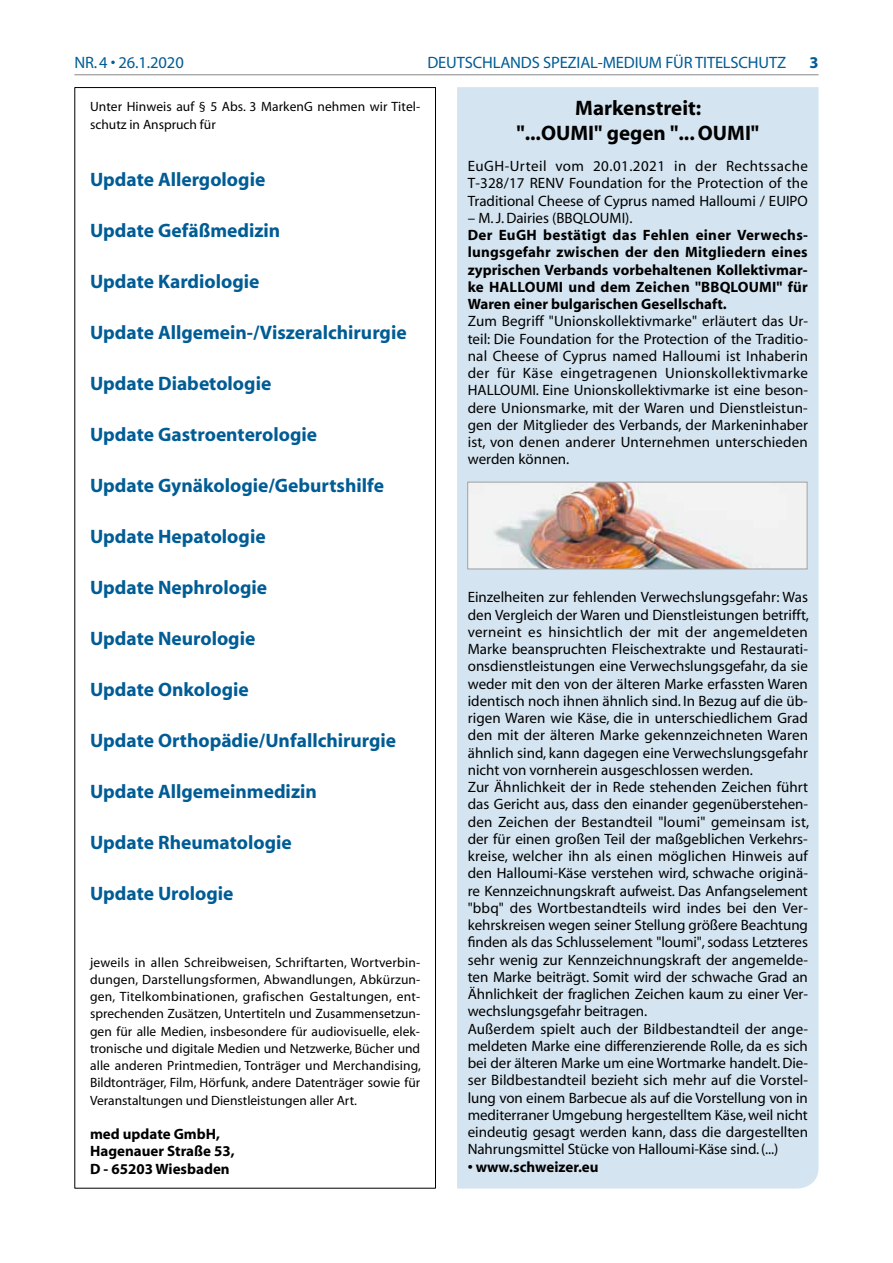
<style>
.page{position:relative;width:893px;height:1263px;background:#fff}
.page>*{position:absolute;margin:0;border:0;box-sizing:border-box;transform-origin:0 0}
.t1{font:700 21px/25.2px "Myriad";color:#000;text-align:center}
.t2{font:700 19.5px "Myriad";color:#005c95}
.t3{font:16.5px "Myriad";letter-spacing:-.01em;color:#005c95}
.t4{font:700 16.5px "Myriad";color:#005c95}
.t5{font:15px/17.2px "Myriad";color:#000;text-align:justify}
.t6{font:700 15px/17.2px "Myriad";color:#000;text-align:justify}
.t7{font:13.5px/17.2px "Myriad";letter-spacing:.005em;color:#000}
</style>
<div class="page">
<hr style="left:74px;top:74px;width:744px;height:1px;background:#87888a">
<div style="left:457px;top:87px;width:362px;height:1101px;background:#d4e4f0"></div>
<img style="left:469px;top:484px;width:336px;height:83px">
<div style="left:467px;top:482px;width:340px;height:87px;border:1px solid #9c9e9f"></div>
<p class="t3" style="left:74px;top:54px;width:111px">NR. 4 • 26.1.2020</p>
<p class="t3" style="left:427px;top:54px;width:360px">DEUTSCHLANDS SPEZIAL-MEDIUM FÜR TITELSCHUTZ</p>
<p class="t4" style="left:809px;top:54px;width:11px">3</p>
<p class="t7" style="left:90px;top:99px;width:332px">Unter Hinweis auf § 5 Abs. 3 MarkenG nehmen wir Titel&shy;schutz in Anspruch für</p>
<h2 class="t2" style="left:90px;top:169px;width:177px">Update Allergologie</h2>
<h2 class="t2" style="left:90px;top:220px;width:192px">Update Gefäßmedizin</h2>
<h2 class="t2" style="left:90px;top:271px;width:171px">Update Kardiologie</h2>
<h2 class="t2" style="left:90px;top:322px;width:318px">Update Allgemein-/Viszeralchirurgie</h2>
<h2 class="t2" style="left:90px;top:373px;width:183px">Update Diabetologie</h2>
<h2 class="t2" style="left:90px;top:424px;width:229px">Update Gastroenterologie</h2>
<h2 class="t2" style="left:90px;top:475px;width:295px">Update Gynäkologie/Geburtshilfe</h2>
<h2 class="t2" style="left:90px;top:526px;width:177px">Update Hepatologie</h2>
<h2 class="t2" style="left:90px;top:577px;width:179px">Update Nephrologie</h2>
<h2 class="t2" style="left:90px;top:628px;width:167px">Update Neurologie</h2>
<h2 class="t2" style="left:90px;top:679px;width:160px">Update Onkologie</h2>
<h2 class="t2" style="left:90px;top:730px;width:308px">Update Orthopädie/Unfallchirurgie</h2>
<h2 class="t2" style="left:90px;top:781px;width:228px">Update Allgemeinmedizin</h2>
<h2 class="t2" style="left:90px;top:832px;width:203px">Update Rheumatologie</h2>
<h2 class="t2" style="left:90px;top:883px;width:145px">Update Urologie</h2>
<p class="t7" style="left:90px;top:954px;width:332px">jeweils in allen Schreibweisen, Schriftarten, Wortverbin&shy;dungen, Darstellungsformen, Abwandlungen, Abkürzun&shy;gen, Titelkombinationen, grafischen Gestaltungen, ent&shy;sprechenden Zusätzen, Untertiteln und Zusammensetzun&shy;gen für alle Medien, insbesondere für audiovisuelle, elek&shy;tronische und digitale Medien und Netzwerke, Bücher und alle anderen Printmedien, Tonträger und Merchandising, Bildtonträger, Film, Hörfunk, andere Datenträger sowie für Veranstaltungen und Dienstleistungen aller Art.</p>
<p class="t6" style="left:90px;top:1126px;width:146px;text-align:left">med update GmbH,<br>Hagenauer Straße 53,<br>D - 65203 Wiesbaden</p>
<h1 class="t1" style="left:516px;top:96px;width:244px">Markenstreit:<br>"...OUMI" gegen "... OUMI"</h1>
<p class="t5" style="left:468px;top:158px;width:342px">EuGH-Urteil vom 20.01.2021 in der Rechtssache T-328/17 RENV Foundation for the Protection of the Traditional Cheese of Cyprus named Halloumi / EUIPO</p>
<p class="t5" style="left:468px;top:210px;width:166px">– M. J. Dairies (BBQLOUMI).</p>
<p class="t6" style="left:468px;top:227px;width:342px">Der EuGH bestätigt das Fehlen einer Verwechs&shy;lungsgefahr zwischen der den Mitgliedern eines zyprischen Verbands vorbehaltenen Kollektivmar&shy;ke HALLOUMI und dem Zeichen "BBQLOUMI" für Waren einer bulgarischen Gesellschaft.</p>
<p class="t5" style="left:468px;top:313px;width:342px">Zum Begriff "Unionskollektivmarke" erläutert das Ur&shy;teil: Die Foundation for the Protection of the Traditio&shy;nal Cheese of Cyprus named Halloumi ist Inhaberin der für Käse eingetragenen Unionskollektivmarke HALLOUMI. Eine Unionskollektivmarke ist eine beson&shy;dere Unionsmarke, mit der Waren und Dienstleistun&shy;gen der Mitglieder des Verbands, der Markeninhaber ist, von denen anderer Unternehmen unterschieden werden können.</p>
<p class="t5" style="left:468px;top:589px;width:343px;text-align:left">Einzelheiten zur fehlenden Verwechslungsgefahr: Was den Vergleich der Waren und Dienstleistungen betrifft, verneint es hinsichtlich der mit der angemeldeten Marke beanspruchten Fleischextrakte und Restaurati&shy;onsdienstleistungen eine Verwechslungsgefahr, da sie weder mit den von der älteren Marke erfassten Waren identisch noch ihnen ähnlich sind. In Bezug auf die üb&shy;rigen Waren wie Käse, die in unterschiedlichem Grad den mit der älteren Marke gekennzeichneten Waren ähnlich sind, kann dagegen eine Verwechslungsgefahr nicht von vornherein ausgeschlossen werden.<br>Zur Ähnlichkeit der in Rede stehenden Zeichen führt das Gericht aus, dass den einander gegenüberstehen&shy;den Zeichen der Bestandteil "loumi" gemeinsam ist, der für einen großen Teil der maßgeblichen Verkehrs&shy;kreise, welcher ihn als einen möglichen Hinweis auf den Halloumi-Käse verstehen wird, schwache originä&shy;re Kennzeichnungskraft aufweist. Das Anfangselement "bbq" des Wortbestandteils wird indes bei den Ver&shy;kehrskreisen wegen seiner Stellung größere Beachtung finden als das Schlusselement "loumi", sodass Letzteres sehr wenig zur Kennzeichnungskraft der angemelde&shy;ten Marke beiträgt. Somit wird der schwache Grad an Ähnlichkeit der fraglichen Zeichen kaum zu einer Ver&shy;wechslungsgefahr beitragen.<br>Außerdem spielt auch der Bildbestandteil der ange&shy;meldeten Marke eine differenzierende Rolle, da es sich bei der älteren Marke um eine Wortmarke handelt. Die&shy;ser Bildbestandteil bezieht sich mehr auf die Vorstel&shy;lung von einem Barbecue als auf die Vorstellung von in mediterraner Umgebung hergestelltem Käse, weil nicht eindeutig gesagt werden kann, dass die dargestellten Nahrungsmittel Stücke von Halloumi-Käse sind. (...)</p>
<p class="t6" style="left:468px;top:1158px;width:132px">• www.schweizer.eu</p>
</div>
